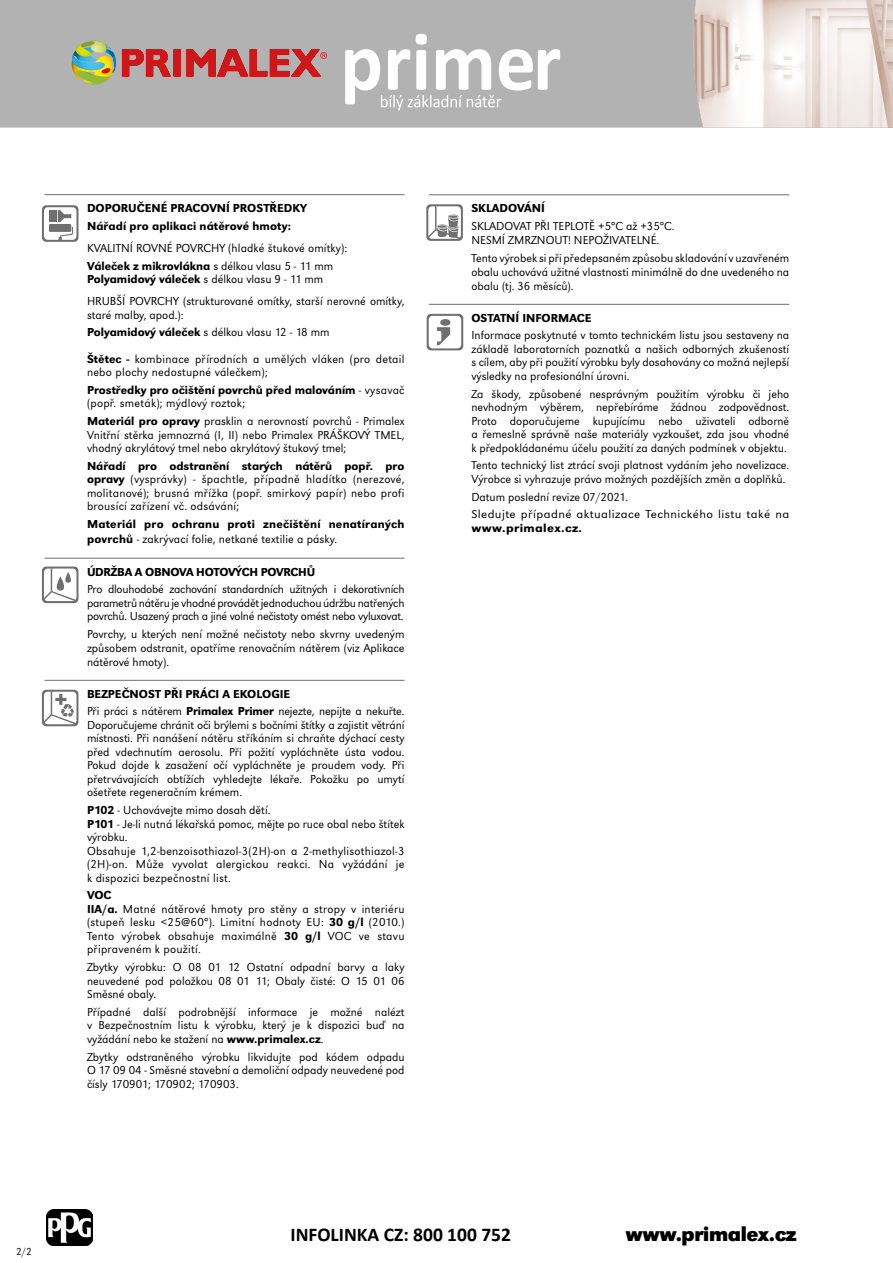
<style>
.page{position:relative;width:893px;height:1263px;background:#fff}
.page>*{position:absolute;margin:0;border:0;box-sizing:border-box;transform-origin:0 0}
.t1{font:700 84.15px "Calibri";color:#fff;scale:.95 1}
.t2{font:700 21px "URW Grotesk TCE";letter-spacing:-.02em;color:#000}
.t3{font:700 19.5px "Calibri";color:#000}
.t4{font:300 12px/13.5px "URW Grotesk TCE";color:#000;text-align:justify}
.t5{font:300 12px/13.5px "URW Grotesk TCE";letter-spacing:.02em;color:#000}
.t6{font:500 12px/17.7px "URW Grotesk TCE";color:#000}
.t7{font:500 12px/14.4px "URW Grotesk TCE";letter-spacing:.02em;color:#000}
.t8{font:300 12px/17.7px "URW Grotesk TCE";letter-spacing:.03em;color:#000}
.t9{font:500 12px "URW Grotesk TCE";letter-spacing:-.02em;color:#000}
.t10{font:500 12px "URW Grotesk TCE";letter-spacing:.03em;color:#000;scale:1.08 1}
.t11{font:300 10.5px "URW Grotesk TCE";color:#000}
.s1{font-weight:500}
.s2{font-weight:300}
</style>
<div class="page">
<img style="left:703px;top:0;width:190px;height:128px">
<div style="left:0;top:0;width:703px;height:128px;background:#b3b2b2"></div>
<svg style="left:71px;top:40px;width:45px;height:45px;background:#9fb77b"></svg>
<svg style="left:122px;top:49px;width:205px;height:27px;background:#c25657"></svg>
<hr style="left:44px;top:194px;width:360px;height:1px;background:#706f6f">
<hr style="left:44px;top:558px;width:360px;height:1px;background:#706f6f">
<hr style="left:44px;top:680px;width:360px;height:1px;background:#706f6f">
<svg style="left:42px;top:205px;width:36px;height:37px"></svg>
<svg style="left:42px;top:566px;width:36px;height:37px"></svg>
<svg style="left:42px;top:690px;width:36px;height:36px"></svg>
<hr style="left:429px;top:194px;width:360px;height:1px;background:#706f6f">
<hr style="left:429px;top:304px;width:360px;height:1px;background:#706f6f">
<svg style="left:426px;top:204px;width:37px;height:37px"></svg>
<svg style="left:427px;top:314px;width:36px;height:36px"></svg>
<img style="left:47px;top:1210px;width:45px;height:35px">
<svg style="left:381px;top:95px;width:120px;height:15px;background:#c5c4c4"></svg>
<p class="t11" style="left:16px;top:1246px;width:17px">2/2</p>
<h1 class="t1" style="left:340px;top:9px;width:234px">primer</h1>
<p class="t6" style="left:87px;top:199px;width:221px">DOPORUČENÉ PRACOVNÍ PROSTŘEDKY<br>Nářadí pro aplikaci nátěrové hmoty:</p>
<p class="t4" style="left:87px;top:239px;width:262px;line-height:17.7px">KVALITNÍ ROVNÉ POVRCHY (hladké štukové omítky):<br><span class="s1">Váleček z mikrovlákna</span> s délkou vlasu 5 - 11 mm</p>
<p class="t4" style="left:87px;top:268px;width:319px;line-height:22px"><span class="s1">Polyamidový váleček</span> s délkou vlasu 9 - 11 mm<br>HRUBŠÍ POVRCHY (strukturované omítky, starší nerovné omítky,</p>
<p class="t4" style="left:87px;top:306px;width:244px;line-height:17.7px">staré malby, apod.):<br><span class="s1">Polyamidový váleček</span> s délkou vlasu 12 - 18 mm</p>
<p class="t5" style="left:87px;top:352px;width:319px"><span class="s1">Štětec -</span> kombinace přírodních a umělých vláken (pro detail nebo plochy nedostupné válečkem);</p>
<p class="t6" style="left:87px;top:383px;width:319px;line-height:13.5px">Prostředky pro očištění povrchů před malováním <span class="s2">- vysavač (popř. smeták); mýdlový roztok;</span></p>
<p class="t4" style="left:87px;top:414px;width:319px"><span class="s1">Materiál pro opravy</span> prasklin a nerovností povrchů - Primalex Vnitřní stěrka jemnozrná (I, II) nebo Primalex PRÁŠKOVÝ TMEL, vhodný akrylátový tmel nebo akrylátový štukový tmel;</p>
<p class="t4" style="left:87px;top:459px;width:319px"><span class="s1">Nářadí pro odstranění starých nátěrů popř. pro opravy</span> (vysprávky) - špachtle, případně hladítko (nerezové, molitanové); brusná mřížka (popř. smirkový papír) nebo profi brousící zařízení vč. odsávání;</p>
<p class="t7" style="left:87px;top:517px;width:319px">Materiál pro ochranu proti znečištění nenatíraných povrchů <span class="s2">- zakrývací folie, netkané textilie a pásky.</span></p>
<p class="t9" style="left:87px;top:564px;width:230px">ÚDRŽBA A OBNOVA HOTOVÝCH POVRCHŮ</p>
<p class="t4" style="left:87px;top:583px;width:319px">Pro dlouhodobé zachování standardních užitných i dekorativních parametrů nátěru je vhodné provádět jednoduchou údržbu natřených povrchů. Usazený prach a jiné volné nečistoty omést nebo vyluxovat.</p>
<p class="t4" style="left:87px;top:627px;width:319px">Povrchy, u kterých není možné nečistoty nebo skvrny uvedeným způsobem odstranit, opatříme renovačním nátěrem (viz Aplikace nátěrové hmoty).</p>
<p class="t6" style="left:87px;top:685px;width:319px">BEZPEČNOST PŘI PRÁCI A EKOLOGIE<br><span class="s2">Při práci s nátěrem</span> Primalex Primer <span class="s2">nejezte, nepijte a nekuřte.</span></p>
<p class="t4" style="left:87px;top:718px;width:319px">Doporučujeme chránit oči brýlemi s bočními štítky a zajistit větrání místnosti. Při nanášení nátěru stříkáním si chraňte dýchací cesty před vdechnutím aerosolu. Při požití vypláchněte ústa vodou.<br>Pokud dojde k zasažení očí vypláchněte je proudem vody. Při přetrvávajících obtížích vyhledejte lékaře. Pokožku po umytí ošetřete regeneračním krémem.</p>
<p class="t5" style="left:87px;top:803px;width:319px"><span class="s1">P102</span> - Uchovávejte mimo dosah dětí.<br><span class="s1">P101</span> - Je-li nutná lékařská pomoc, mějte po ruce obal nebo štítek výrobku.<br>Obsahuje 1,2-benzoisothiazol-3(2H)-on a 2-methylisothiazol-3 (2H)-on. Může vyvolat alergickou reakci. Na vyžádání je k dispozici bezpečnostní list.</p>
<p class="t5" style="left:87px;top:889px;width:319px"><span class="s1">VOC<br>IIA/a.</span> Matné nátěrové hmoty pro stěny a stropy v interiéru (stupeň lesku &lt;25@60°). Limitní hodnoty EU: <span class="s1">30 g/l</span> (2010.)<br>Tento výrobek obsahuje maximálně <span class="s1">30 g/l</span> VOC ve stavu připraveném k použití.</p>
<p class="t4" style="left:87px;top:960px;width:319px">Zbytky výrobku: O 08 01 12 Ostatní odpadní barvy a laky neuvedené pod položkou 08 01 11; Obaly čisté: O 15 01 06<br>Směsné obaly.</p>
<p class="t4" style="left:87px;top:1005px;width:319px">Případné další podrobnější informace je možné nalézt v Bezpečnostním listu k výrobku, který je k dispozici buď na vyžádání nebo ke stažení na <span class="s1">www.primalex.cz</span>.</p>
<p class="t4" style="left:87px;top:1050px;width:319px">Zbytky odstraněného výrobku likvidujte pod kódem odpadu O 17 09 04 - Směsné stavební a demoliční odpady neuvedené pod čísly 170901; 170902; 170903.</p>
<p class="t6" style="left:471px;top:199px;width:75px">SKLADOVÁNÍ</p>
<p class="t4" style="left:471px;top:219px;width:205px;line-height:14px">SKLADOVAT PŘI TEPLOTĚ +5°C až +35°C.<br>NESMÍ ZMRZNOUT! NEPOŽIVATELNÉ.</p>
<p class="t4" style="left:471px;top:251px;width:319px">Tento výrobek si při předepsaném způsobu skladování v uzavřeném obalu uchovává užitné vlastnosti minimálně do dne uvedeného na obalu (tj. 36 měsíců).</p>
<p class="t6" style="left:471px;top:309px;width:122px">OSTATNÍ INFORMACE</p>
<p class="t4" style="left:471px;top:329px;width:319px">Informace poskytnuté v tomto technickém listu jsou sestaveny na základě laboratorních poznatků a našich odborných zkušeností s cílem, aby při použití výrobku byly dosahovány co možná nejlepší výsledky na profesionální úrovni.</p>
<p class="t4" style="left:471px;top:387px;width:319px">Za škody, způsobené nesprávným použitím výrobku či jeho nevhodným výběrem, nepřebíráme žádnou zodpovědnost.<br>Proto doporučujeme kupujícímu nebo uživateli odborně a řemeslně správně naše materiály vyzkoušet, zda jsou vhodné k předpokládanému účelu použití za daných podmínek v objektu.</p>
<p class="t4" style="left:471px;top:459px;width:319px">Tento technický list ztrácí svoji platnost vydáním jeho novelizace.<br>Výrobce si vyhrazuje právo možných pozdějších změn a doplňků.</p>
<p class="t8" style="left:471px;top:488px;width:319px">Datum poslední revize 07/2021.<br>Sledujte případné aktualizace Technického listu také na</p>
<p class="t10" style="left:471px;top:521px;width:104px">www.primalex.cz.</p>
<h3 class="t3" style="left:291px;top:1222px;width:222px">INFOLINKA CZ: 800 100 752</h3>
<h2 class="t2" style="left:626px;top:1221px;width:173px">www.primalex.cz</h2>
</div>
